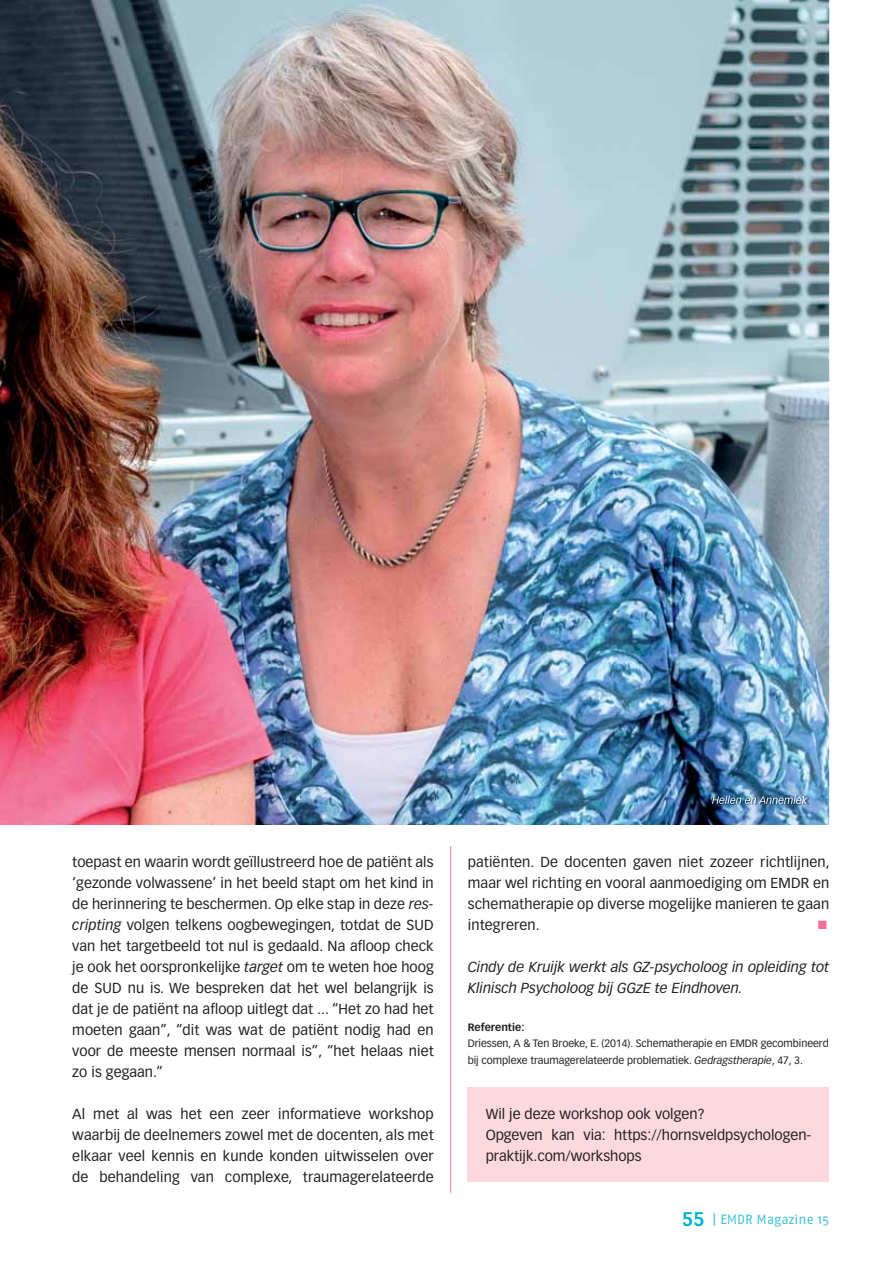
<style>
.page{position:relative;width:893px;height:1263px;background:#fff}
.page>*{position:absolute;margin:0;border:0;box-sizing:border-box;transform-origin:0 0}
.t1{font:14.25px/21px "Vectora LH";letter-spacing:.005em;color:#231f20;text-align:justify}
.t2{font:italic 14.25px/21px "Vectora LH";color:#231f20}
.t3{font:13.5px "Fago No";color:#46c3d3}
.t4{font:10.5px/16.5px "Vectora LH";letter-spacing:-.005em;color:#231f20}
.t5{font:700 10.5px "Vectora LH";color:#231f20}
.s1{font-style:italic}
.s2{font-family:"Vectora LH";font-weight:700;font-size:19.5px;color:#00b5cc}
</style>
<div class="page">
<div style="left:468px;top:1088px;width:361px;height:94px;background:#fcd9df"></div>
<img style="left:0;top:0;width:829px;height:825px">
<hr style="left:450px;top:846px;width:1px;height:347px;background:#f17196">
<img style="left:712px;top:796px;width:97px;height:9px">
<svg style="left:712px;top:796px;width:95px;height:8px"></svg>
<p class="t1" style="left:72px;top:852px;width:363px">toepast en waarin wordt geïllustreerd hoe de patiënt als ‘gezonde volwassene’ in het beeld stapt om het kind in de herinnering te beschermen. Op elke stap in deze <span class="s1">res&shy;cripting</span> volgen telkens oogbewegingen, totdat de SUD van het targetbeeld tot nul is gedaald. Na afloop check je ook het oorspronkelijke <span class="s1">target</span> om te weten hoe hoog de SUD nu is. We bespreken dat het wel belangrijk is dat je de patiënt na afloop uitlegt dat ... “Het zo had het moeten gaan”, “dit was wat de patiënt nodig had en voor de meeste mensen normaal is”, “het helaas niet zo is gegaan.”</p>
<p class="t1" style="left:72px;top:1104px;width:363px">Al met al was het een zeer informatieve workshop waarbij de deelnemers zowel met de docenten, als met elkaar veel kennis en kunde konden uitwisselen over de behandeling van complexe, traumagerelateerde</p>
<p class="t1" style="left:468px;top:852px;width:363px">patiënten. De docenten gaven niet zozeer richtlijnen, maar wel richting en vooral aanmoediging om EMDR en schematherapie op diverse mogelijke manieren te gaan integreren.</p>
<p class="t2" style="left:468px;top:957px;width:363px">Cindy de Kruijk werkt als GZ-psycholoog in opleiding tot<br>Klinisch Psycholoog bij GGzE te Eindhoven.</p>
<p class="t5" style="left:468px;top:1022px;width:58px">Referentie:</p>
<p class="t4" style="left:468px;top:1036px;width:362px">Driessen, A &amp; Ten Broeke, E. (2014). Schematherapie en EMDR gecombineerd bij complexe traumagerelateerde problematiek. <span class="s1">Gedragstherapie</span>, 47, 3.</p>
<p class="t1" style="left:486px;top:1104px;width:327px;text-align:left">Wil je deze workshop ook volgen?<br>Opgeven kan via: https://hornsveldpsychologen&shy;praktijk.com/workshops</p>
<p class="t3" style="left:682px;top:1213px;width:149px"><span class="s2">55</span> | EMDR Magazine 15</p>
</div>
